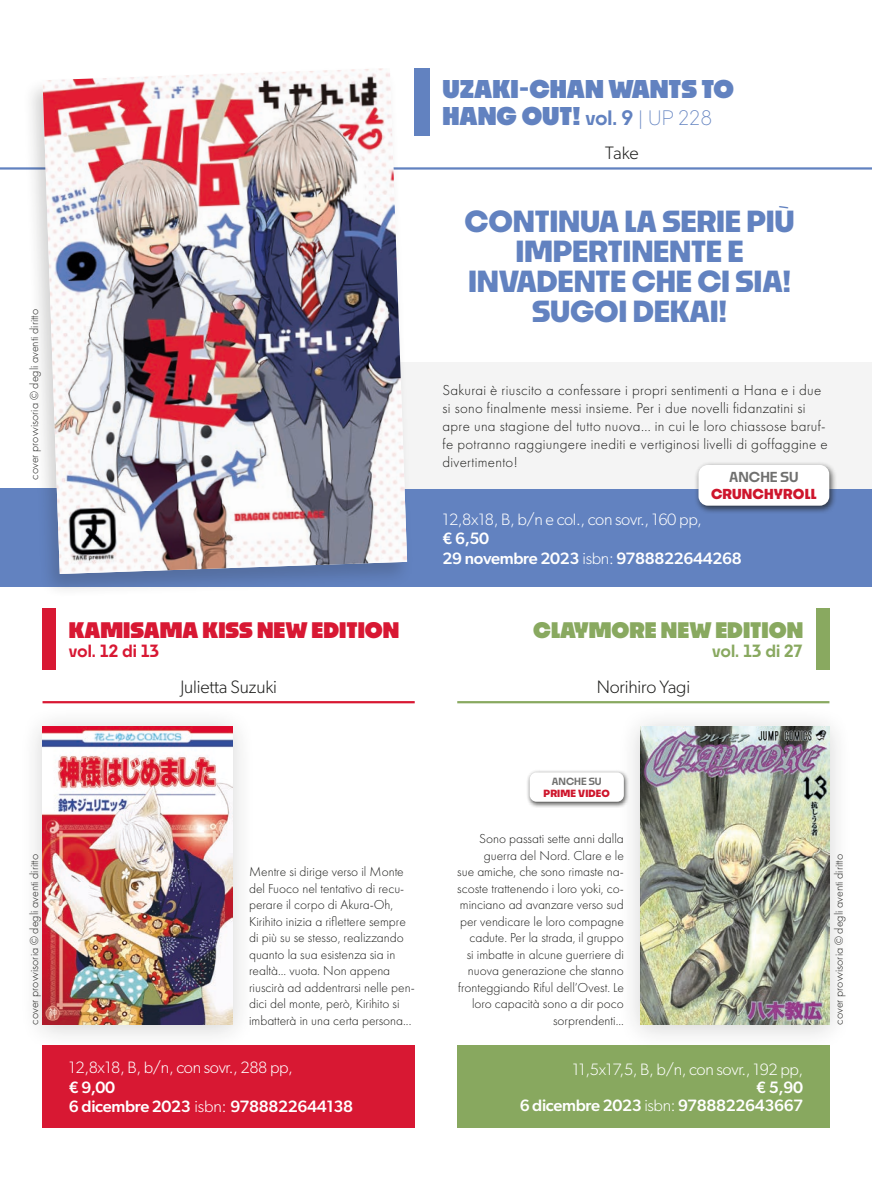
<style>
.page{position:relative;width:872px;height:1191px;background:#fff}
.page>*{position:absolute;margin:0;border:0;box-sizing:border-box;transform-origin:0 0}
.t1{font:700 28.5px/30px "Noka";letter-spacing:-.01em;color:#6282c0;text-align:center}
.t2{font:900 24px/27px "Noka";color:#6282c0}
.t3{font:900 21px "Noka";color:#d81833}
.t4{font:900 21px "Noka";color:#89a960}
.t5{font:300 18px "Gibson";letter-spacing:-.01em;color:#1d1d1b}
.t6{font:500 16.5px "Gibson";letter-spacing:-.02em;color:#fff}
.t7{font:300 16.5px/19.5px "Gibson";letter-spacing:-.02em;color:#fff}
.t8{font:600 16.5px "Noka";letter-spacing:-.02em;color:#d81833}
.t9{font:600 16.5px "Noka";letter-spacing:-.02em;color:#89a960}
.t10{font:300 15px/18px "Futura PT";letter-spacing:.02em;color:#1d1d1b}
.t11{font:300 13.5px/16.5px "Futura PT";color:#1d1d1b;text-align:right}
.t12{font:700 13.5px "Noka";letter-spacing:.01em;color:#ce162c}
.t13{font:600 13.5px "Noka";color:#70706f}
.t14{font:300 12px "Futura PT";color:#1d1d1b}
.t15{font:700 9.75px "Noka";letter-spacing:.01em;color:#ce162c}
.t16{font:600 9.75px "Noka";color:#70706f}
.s1{font-weight:600;font-size:19.5px}
.s2{font-weight:300;font-size:19.5px}
.s3{font-weight:500}
.s4{font-weight:300}
</style>
<div class="page">
<div style="left:816px;top:608px;width:13px;height:61px;background:#89a960"></div>
<div style="left:43px;top:608px;width:13px;height:61px;background:#d81833"></div>
<hr style="left:457px;top:701px;width:372px;height:2px;background:#89a960">
<hr style="left:43px;top:701px;width:372px;height:2px;background:#d81833">
<div style="left:43px;top:1045px;width:371px;height:82px;background:#d81833"></div>
<div style="left:457px;top:1045px;width:372px;height:82px;background:#88a85f"></div>
<div style="left:0;top:488px;width:872px;height:99px;background:#6282c0"></div>
<hr style="left:0;top:167px;width:872px;height:3px;background:#6282c0">
<div style="left:415px;top:68px;width:15px;height:67px;background:#6282c0"></div>
<div style="left:338px;top:362px;width:534px;height:126px;background:#f4f4f4"></div>
<div style="left:22px;top:65px;width:392px;height:534px;background:#1d1d1b;opacity:.2"></div>
<img style="left:43px;top:68px;width:364px;height:506px">
<div style="left:694px;top:461px;width:143px;height:53px;background:#1d1d1b;opacity:.75"></div>
<div style="left:698px;top:465px;width:131px;height:40px;background:#fff;border-radius:9px"></div>
<div style="left:617px;top:705px;width:236px;height:345px;background:#1d1d1b;opacity:.2"></div>
<img style="left:641px;top:727px;width:188px;height:297px">
<div style="left:19px;top:705px;width:237px;height:345px;background:#1d1d1b;opacity:.2"></div>
<img style="left:43px;top:727px;width:189px;height:297px">
<div style="left:526px;top:769px;width:103px;height:39px;background:#1d1d1b;opacity:.75"></div>
<div style="left:530px;top:772px;width:94px;height:29px;background:#fff;border-radius:7px"></div>
<p class="t14" style="left:27px;top:480px;width:172px;rotate:-90deg">cover provvisoria © degli aventi diritto</p>
<p class="t2" style="left:442px;top:75px;width:293px">UZAKI-CHAN WANTS TO<br>HANG OUT! <span class="s1">vol. 9</span> <span class="s2">| UP 228</span></p>
<p class="t5" style="left:605px;top:142px;width:35px">Take</p>
<p class="t1" style="left:464px;top:205px;width:332px">CONTINUA LA SERIE PIÙ</p>
<p class="t1" style="left:515px;top:235px;width:230px">IMPERTINENTE E</p>
<p class="t1" style="left:468px;top:265px;width:325px">INVADENTE CHE CI SIA!<br>SUGOI DEKAI!</p>
<p class="t10" style="left:442px;top:381px;width:387px">Sakurai è riuscito a confessare i propri sentimenti a Hana e i due si sono finalmente messi insieme. Per i due novelli fidanzatini si apre una stagione del tutto nuova... in cui le loro chiassose baruf&shy;fe potranno raggiungere inediti e vertiginosi livelli di goffaggine e divertimento!</p>
<p class="t13" style="left:729px;top:468px;width:71px">ANCHE SU</p>
<p class="t12" style="left:711px;top:486px;width:107px">CRUNCHYROLL</p>
<p class="t3" style="left:69px;top:616px;width:332px">KAMISAMA KISS NEW EDITION</p>
<p class="t8" style="left:69px;top:640px;width:92px">vol. 12 di 13</p>
<p class="t7" style="left:442px;top:509px;width:261px">12,8x18, B, b/n e col., con sovr., 160 pp, <span class="s3">€ 6,50</span></p>
<p class="t6" style="left:442px;top:548px;width:301px">29 novembre 2023 <span class="s4">isbn:</span> 9788822644268</p>
<p class="t4" style="left:533px;top:616px;width:271px">CLAYMORE NEW EDITION</p>
<p class="t9" style="left:712px;top:640px;width:92px">vol. 13 di 27</p>
<p class="t5" style="left:180px;top:675px;width:98px">Julietta Suzuki</p>
<p class="t5" style="left:596px;top:675px;width:95px">Norihiro Yagi</p>
<p class="t16" style="left:552px;top:775px;width:51px">ANCHE SU</p>
<p class="t15" style="left:543px;top:787px;width:68px">PRIME VIDEO</p>
<p class="t11" style="left:457px;top:830px;width:168px">Sono passati sette anni dalla guerra del Nord. Clare e le<br>sue amiche, che sono rimaste na&shy;scoste trattenendo i loro yoki, co&shy;minciano ad avanzare verso sud per vendicare le loro compagne cadute. Per la strada, il gruppo<br>si imbatte in alcune guerriere di nuova generazione che stanno fronteggiando Riful dell’Ovest. Le loro capacità sono a dir poco sorprendenti...</p>
<p class="t14" style="left:27px;top:1024px;width:172px;rotate:-90deg">cover provvisoria © degli aventi diritto</p>
<p class="t14" style="left:832px;top:1024px;width:172px;rotate:-90deg">cover provvisoria © degli aventi diritto</p>
<p class="t11" style="left:249px;top:863px;width:167px;text-align:left">Mentre si dirige verso il Monte del Fuoco nel tentativo di recu&shy;perare il corpo di Akura-Oh,<br>Kirihito inizia a riflettere sempre di più su se stesso, realizzando quanto la sua esistenza sia in realtà... vuota. Non appena riuscirà ad addentrarsi nelle pen&shy;dici del monte, però, Kirihito si imbatterà in una certa persona...</p>
<p class="t7" style="left:69px;top:1057px;width:225px">12,8x18, B, b/n, con sovr., 288 pp,</p>
<p class="t6" style="left:69px;top:1077px;width:48px">€ 9,00</p>
<p class="t6" style="left:69px;top:1096px;width:286px">6 dicembre 2023 <span class="s4">isbn:</span> 9788822644138</p>
<p class="t7" style="left:572px;top:1059px;width:232px">11,5x17,5, B, b/n, con sovr., 192 pp,</p>
<p class="t6" style="left:756px;top:1077px;width:48px">€ 5,90</p>
<p class="t6" style="left:519px;top:1095px;width:285px">6 dicembre 2023 <span class="s4">isbn:</span> 9788822643667</p>
</div>
